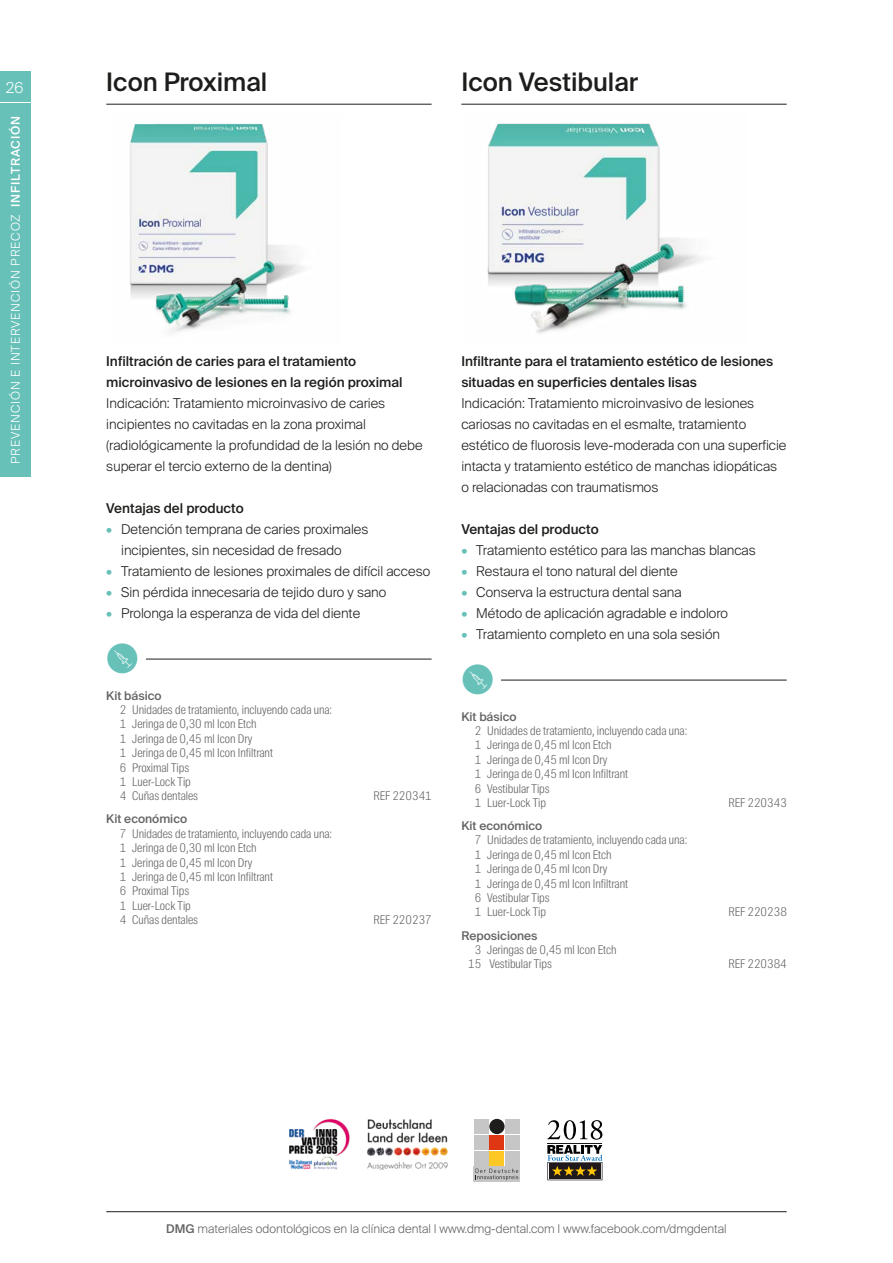
<style>
.page{position:relative;width:893px;height:1263px;background:#fff}
.page>*{position:absolute;margin:0;border:0;box-sizing:border-box;transform-origin:0 0}
.t1{font:45px "DMG Syringe Solid";color:#67c1b9}
.t2{font:500 25.5px "Suisse Intl";color:#1d1d1b}
.t3{font:300 15px "Suisse Intl";color:#fff}
.t4{font:300 13.5px/21px "Suisse Intl";color:#1d1d1b}
.t5{font:500 13.5px/21px "Suisse Intl";color:#1d1d1b}
.t6{font:300 12px/14.4px "Suisse Intl Cond";color:#646363}
.t7{font:300 12px "Suisse Intl";color:#646363}
.t8{font:500 12px "Suisse Intl";color:#646363}
.t9{font:300 12px "Suisse Intl";letter-spacing:.075em;color:#fff}
.s1{font-weight:500}
.s2{color:#67c1b9}
</style>
<div class="page">
<img style="left:487px;top:123px;width:216px;height:210px">
<img style="left:130px;top:123px;width:175px;height:211px">
<svg style="left:547px;top:1120px;width:55px;height:60px"></svg>
<img style="left:367px;top:1119px;width:81px;height:50px">
<div style="left:505px;top:1119px;width:15px;height:15px;background:#c6c6c6"></div>
<div style="left:474px;top:1135px;width:15px;height:15px;background:#c6c6c6"></div>
<div style="left:489px;top:1135px;width:15px;height:15px;background:#df3714"></div>
<div style="left:505px;top:1135px;width:15px;height:15px;background:#c6c6c6"></div>
<div style="left:474px;top:1150px;width:15px;height:15px;background:#c6c6c6"></div>
<div style="left:474px;top:1166px;width:46px;height:16px;background:#c6c6c6"></div>
<div style="left:489px;top:1150px;width:15px;height:15px;background:#fdc725"></div>
<div style="left:505px;top:1150px;width:15px;height:15px;background:#c6c6c6"></div>
<div style="left:489px;top:1119px;width:16px;height:15px;background:#1d1d1b;border-radius:50%"></div>
<div style="left:474px;top:1119px;width:15px;height:15px;background:#c6c6c6"></div>
<svg style="left:476px;top:1168px;width:42px;height:12px"></svg>
<img style="left:289px;top:1119px;width:61px;height:50px">
<hr style="left:106px;top:1211px;width:681px;height:1px;background:#1d1d1b">
<div style="left:0;top:103px;width:30px;height:374px;background:#67c1b9"></div>
<div style="left:0;top:71px;width:30px;height:31px;background:#67c1b9"></div>
<hr style="left:461px;top:680px;width:326px;height:1px;background:#1d1d1b">
<hr style="left:455px;top:678px;width:46px;height:3px;background:#fff">
<hr style="left:461px;top:104px;width:326px;height:1px;background:#1d1d1b">
<hr style="left:106px;top:659px;width:326px;height:1px;background:#1d1d1b">
<hr style="left:100px;top:657px;width:46px;height:3px;background:#fff">
<hr style="left:106px;top:104px;width:326px;height:1px;background:#1d1d1b">
<p class="t3" style="left:6px;top:79px;width:19px">26</p>
<p class="t9" style="left:9px;top:464px;width:350px;rotate:-90deg">Prevención e i ntervención precoz <span class="s1">Infiltración</span></p>
<h2 class="t2" style="left:106px;top:68px;width:163px">Icon Proximal</h2>
<h2 class="t2" style="left:461px;top:68px;width:178px">Icon Vestibular</h2>
<p class="t5" style="left:106px;top:350px;width:298px">Infiltración de caries para el tratamiento microinvasivo de lesiones en la región proximal</p>
<p class="t4" style="left:106px;top:392px;width:318px">Indicación: Tratamiento microinvasivo de caries incipientes no cavitadas en la zona proximal (radiológicamente la profundidad de la lesión no debe superar el tercio externo de la dentina)</p>
<p class="t5" style="left:106px;top:497px;width:139px">Ventajas del producto</p>
<p class="t4" style="left:121px;top:518px;width:249px;text-indent:-15px"><span class="s2">•</span> Detención temprana de caries proximales incipientes, sin necesidad de fresado</p>
<p class="t4" style="left:106px;top:560px;width:325px"><span class="s2">•</span> Tratamiento de lesiones proximales de difícil acceso</p>
<p class="t4" style="left:106px;top:581px;width:281px"><span class="s2">•</span> Sin pérdida innecesaria de tejido duro y sano</p>
<p class="t4" style="left:106px;top:602px;width:255px"><span class="s2">•</span> Prolonga la esperanza de vida del diente</p>
<h1 class="t1" style="left:106px;top:638px;width:34px">•</h1>
<p class="t8" style="left:106px;top:688px;width:57px">Kit básico</p>
<p class="t6" style="left:120px;top:703px;width:214px">2 Unidades de tratamiento, incluyendo cada una:<br>1 Jeringa de 0,30 ml Icon Etch<br>1 Jeringa de 0,45 ml Icon Dry<br>1 Jeringa de 0,45 ml Icon Infiltrant<br>6 Proximal Tips<br>1 Luer-Lock Tip<br>4 Cuñas dentales</p>
<p class="t6" style="left:374px;top:789px;width:60px">REF 220341</p>
<p class="t8" style="left:106px;top:812px;width:82px">Kit económico</p>
<p class="t6" style="left:120px;top:826px;width:214px">7 Unidades de tratamiento, incluyendo cada una:<br>1 Jeringa de 0,30 ml Icon Etch<br>1 Jeringa de 0,45 ml Icon Dry<br>1 Jeringa de 0,45 ml Icon Infiltrant<br>6 Proximal Tips<br>1 Luer-Lock Tip<br>4 Cuñas dentales</p>
<p class="t6" style="left:374px;top:913px;width:60px">REF 220237</p>
<p class="t5" style="left:461px;top:350px;width:313px">Infiltrante para el tratamiento estético de lesiones situadas en superficies dentales lisas</p>
<p class="t4" style="left:461px;top:392px;width:327px">Indicación: Tratamiento microinvasivo de lesiones cariosas no cavitadas en el esmalte, tratamiento estético de fluorosis leve-moderada con una superficie intacta y tratamiento estético de manchas idiopáticas o relacionadas con traumatismos</p>
<p class="t5" style="left:461px;top:518px;width:139px">Ventajas del producto</p>
<p class="t4" style="left:461px;top:539px;width:296px"><span class="s2">•</span> Tratamiento estético para las manchas blancas</p>
<p class="t4" style="left:461px;top:560px;width:218px"><span class="s2">•</span> Restaura el tono natural del diente</p>
<p class="t4" style="left:461px;top:581px;width:222px"><span class="s2">•</span> Conserva la estructura dental sana</p>
<p class="t4" style="left:461px;top:602px;width:268px"><span class="s2">•</span> Método de aplicación agradable e indoloro</p>
<p class="t4" style="left:461px;top:623px;width:260px"><span class="s2">•</span> Tratamiento completo en una sola sesión</p>
<h1 class="t1" style="left:461px;top:659px;width:34px">•</h1>
<p class="t8" style="left:461px;top:709px;width:57px">Kit básico</p>
<p class="t6" style="left:475px;top:724px;width:214px">2 Unidades de tratamiento, incluyendo cada una:<br>1 Jeringa de 0,45 ml Icon Etch<br>1 Jeringa de 0,45 ml Icon Dry<br>1 Jeringa de 0,45 ml Icon Infiltrant<br>6 Vestibular Tips<br>1 Luer-Lock Tip</p>
<p class="t6" style="left:729px;top:795px;width:60px">REF 220343</p>
<p class="t8" style="left:461px;top:819px;width:82px">Kit económico</p>
<p class="t6" style="left:475px;top:833px;width:214px">7 Unidades de tratamiento, incluyendo cada una:<br>1 Jeringa de 0,45 ml Icon Etch<br>1 Jeringa de 0,45 ml Icon Dry<br>1 Jeringa de 0,45 ml Icon Infiltrant<br>6 Vestibular Tips<br>1 Luer-Lock Tip</p>
<p class="t8" style="left:461px;top:928px;width:78px">Reposiciones</p>
<p class="t6" style="left:468px;top:942px;width:150px;text-indent:7px">3 Jeringas de 0,45 ml Icon Etch<br>15 Vestibular Tips</p>
<p class="t6" style="left:729px;top:905px;width:60px">REF 220238</p>
<p class="t6" style="left:729px;top:957px;width:60px">REF 220384</p>
<p class="t7" style="left:166px;top:1222px;width:562px"><span class="s1">DMG</span> materiales odontológicos en la clínica dental | www.dmg-dental.com | www.facebook.com/dmgdental</p>
</div>
